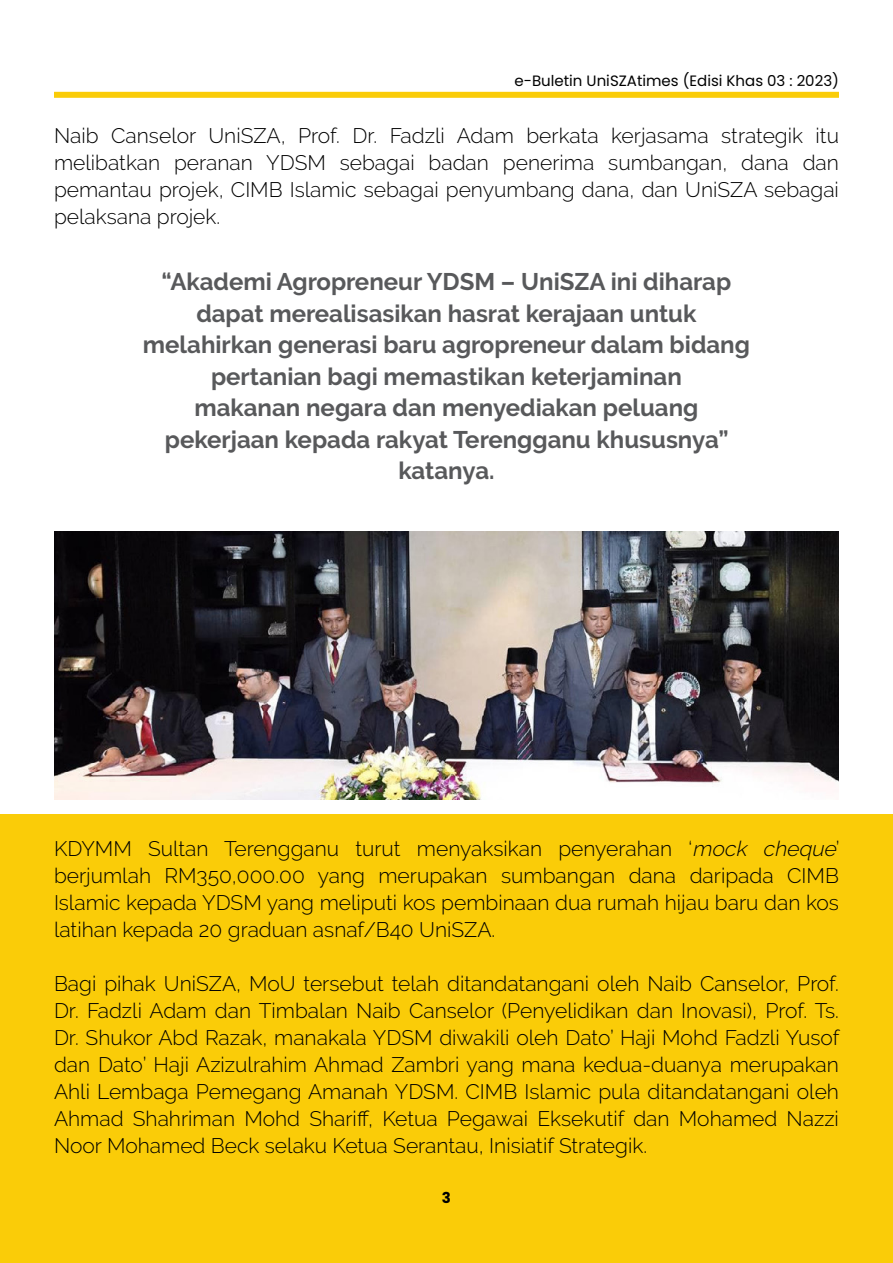
<style>
.page{position:relative;width:893px;height:1263px;background:#fff}
.page>*{position:absolute;margin:0;border:0;box-sizing:border-box;transform-origin:0 0}
.t1{font:700 24px/31.5px "Raleway";color:#58595b;text-align:center}
.t2{font:300 21px/27px "Raleway";color:#000;text-align:justify}
.t3{font:15px "Poppins";color:#000}
.t4{font:700 15px "Poppins";color:#000}
.s1{font-style:italic}
</style>
<div class="page">
<div style="left:0;top:814px;width:893px;height:449px;background:#facc08"></div>
<div style="left:54px;top:92px;width:785px;height:6px;background:#facc08"></div>
<img style="left:54px;top:531px;width:785px;height:268px">
<p class="t3" style="left:514px;top:72px;width:326px">e-Buletin UniSZAtimes (Edisi Khas 03 : 2023)</p>
<p class="t2" style="left:54px;top:122px;width:786px">Naib Canselor UniSZA, Prof. Dr. Fadzli Adam berkata kerjasama strategik itu melibatkan peranan YDSM sebagai badan penerima sumbangan, dana dan pemantau projek, CIMB Islamic sebagai penyumbang dana, dan UniSZA sebagai pelaksana projek.</p>
<p class="t1" style="left:143px;top:266px;width:608px">“Akademi Agropreneur YDSM – UniSZA ini diharap dapat merealisasikan hasrat kerajaan untuk melahirkan generasi baru agropreneur dalam bidang pertanian bagi memastikan keterjaminan<br>makanan negara dan menyediakan peluang pekerjaan kepada rakyat Terengganu khususnya” katanya.</p>
<p class="t2" style="left:54px;top:835px;width:788px">KDYMM Sultan Terengganu turut menyaksikan penyerahan ‘<span class="s1">mock cheque</span>’ berjumlah RM350,000.00 yang merupakan sumbangan dana daripada CIMB Islamic kepada YDSM yang meliputi kos pembinaan dua rumah hijau baru dan kos latihan kepada 20 graduan asnaf/B40 UniSZA.</p>
<p class="t2" style="left:54px;top:970px;width:787px">Bagi pihak UniSZA, MoU tersebut telah ditandatangani oleh Naib Canselor, Prof.<br>Dr. Fadzli Adam dan Timbalan Naib Canselor (Penyelidikan dan Inovasi), Prof. Ts.<br>Dr. Shukor Abd Razak, manakala YDSM diwakili oleh Dato’ Haji Mohd Fadzli Yusof dan Dato’ Haji Azizulrahim Ahmad Zambri yang mana kedua-duanya merupakan Ahli Lembaga Pemegang Amanah YDSM. CIMB Islamic pula ditandatangani oleh Ahmad Shahriman Mohd Shariff, Ketua Pegawai Eksekutif dan Mohamed Nazzi Noor Mohamed Beck selaku Ketua Serantau, Inisiatif Strategik.</p>
<p class="t4" style="left:442px;top:1188px;width:11px">3</p>
</div>
